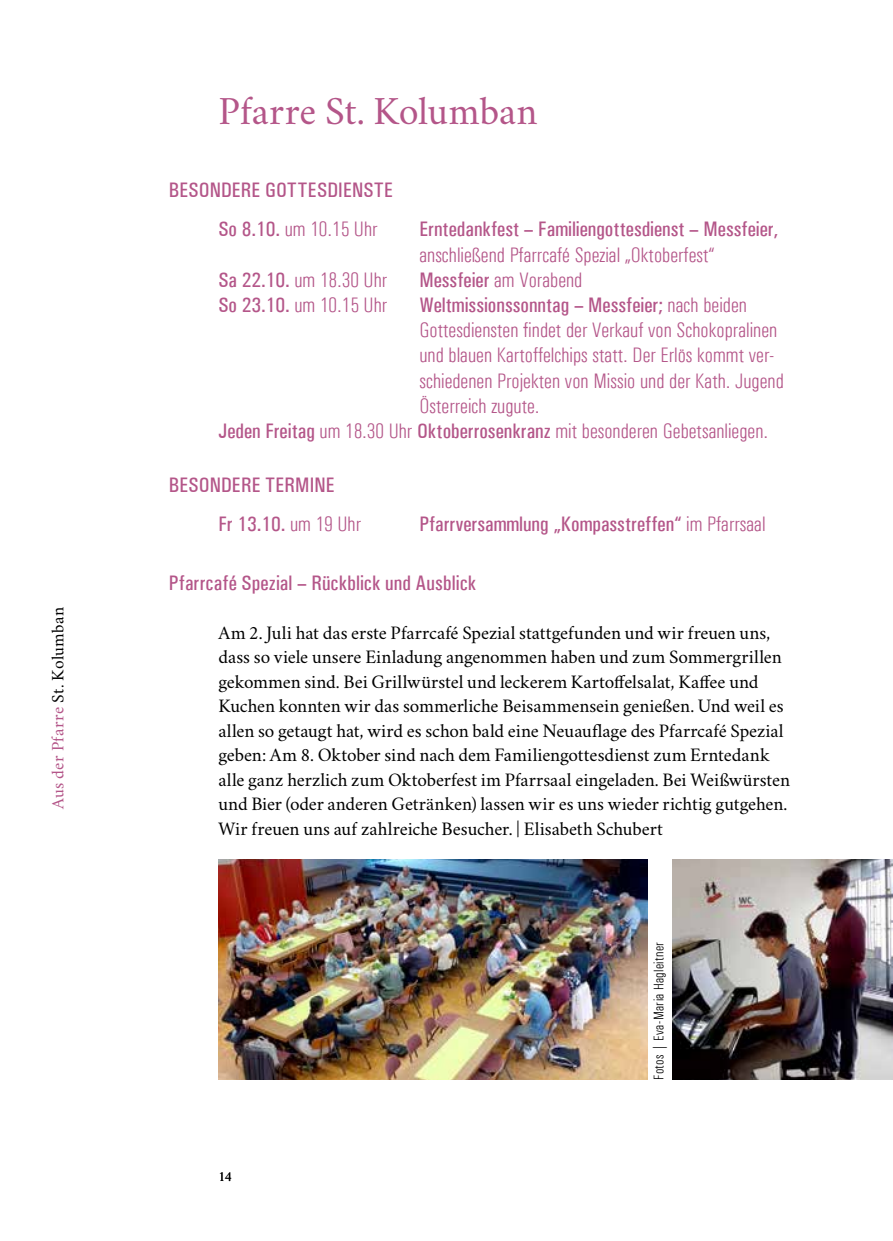
<style>
.page{position:relative;width:893px;height:1241px;background:#fff}
.page>*{position:absolute;margin:0;border:0;box-sizing:border-box;transform-origin:0 0}
.t1{font:40.25px "Crimson";letter-spacing:-.005em;color:#b45689}
.t2{font:300 condensed 21px "Univers";color:#b45689}
.t3{font:500 condensed 21px "Univers";color:#b45689}
.t4{font:19.25px/24.5px "Crimson";letter-spacing:-.005em;color:#000}
.t5{font:17.5px "Crimson";letter-spacing:.015em;color:#b45689}
.t6{font:300 condensed 14px "Univers";letter-spacing:.03em;color:#000}
.t7{font:14px "Crimson";color:#000}
.s1{color:#000}
.s2{font-weight:500}
.s3{font-weight:300}
</style>
<div class="page">
<img style="left:218px;top:859px;width:429px;height:220px">
<img style="left:672px;top:859px;width:221px;height:220px">
<p class="t5" style="left:44px;top:808px;width:204px;rotate:-90deg">Aus der Pfarre <span class="s1">St. Kolumban</span></p>
<h1 class="t1" style="left:218px;top:79px;width:320px">Pfarre St. Kolumban</h1>
<p class="t3" style="left:169px;top:178px;width:226px">BESONDERE GOTTESDIENSTE</p>
<p class="t2" style="left:218px;top:217px;width:161px"><span class="s2">So 8.10.</span> um 10.15 Uhr</p>
<p class="t3" style="left:419px;top:217px;width:360px">Erntedankfest – Familiengottesdienst – Messfeier,</p>
<p class="t2" style="left:419px;top:242px;width:296px">anschließend Pfarrcafé Spezial „Oktoberfest“</p>
<p class="t2" style="left:218px;top:267px;width:170px"><span class="s2">Sa 22.10.</span> um 18.30 Uhr</p>
<p class="t2" style="left:419px;top:267px;width:165px"><span class="s2">Messfeier</span> am Vorabend</p>
<p class="t2" style="left:218px;top:293px;width:170px"><span class="s2">So 23.10.</span> um 10.15 Uhr</p>
<p class="t3" style="left:419px;top:292px;width:329px">Weltmissionssonntag – Messfeier; <span class="s3">nach beiden</span></p>
<p class="t2" style="left:419px;top:318px;width:359px">Gottesdiensten findet der Verkauf von Schokopralinen</p>
<p class="t2" style="left:419px;top:343px;width:356px">und blauen Kartoffelchips statt. Der Erlös kommt ver-</p>
<p class="t2" style="left:419px;top:368px;width:366px">schiedenen Projekten von Missio und der Kath. Jugend</p>
<p class="t2" style="left:419px;top:393px;width:122px">Österreich zugute.</p>
<p class="t2" style="left:218px;top:419px;width:551px"><span class="s2">Jeden Freitag</span> um 18.30 Uhr <span class="s2">Oktoberrosenkranz</span> mit besonderen Gebetsanliegen.</p>
<p class="t3" style="left:169px;top:472px;width:167px">BESONDERE TERMINE</p>
<p class="t3" style="left:218px;top:511px;width:144px">Fr 13.10. <span class="s3">um 19 Uhr</span></p>
<p class="t3" style="left:419px;top:511px;width:348px">Pfarrversammlung „Kompasstreffen“ <span class="s3">im Pfarrsaal</span></p>
<p class="t3" style="left:169px;top:570px;width:309px">Pfarrcafé Spezial – Rückblick und Ausblick</p>
<p class="t4" style="left:218px;top:617px;width:573px">Am 2. Juli hat das erste Pfarrcafé Spezial stattgefunden und wir freuen uns, dass so viele unsere Einladung angenommen haben und zum Sommergrillen gekommen sind. Bei Grillwürstel und leckerem Kartoffelsalat, Kaffee und Kuchen konnten wir das sommerliche Beisammensein genießen. Und weil es allen so getaugt hat, wird es schon bald eine Neuauflage des Pfarrcafé Spezial geben: Am 8. Oktober sind nach dem Familiengottesdienst zum Erntedank alle ganz herzlich zum Oktoberfest im Pfarrsaal eingeladen. Bei Weißwürsten und Bier (oder anderen Getränken) lassen wir es uns wieder richtig gutgehen.<br>Wir freuen uns auf zahlreiche Besucher. | Elisabeth Schubert</p>
<p class="t7" style="left:218px;top:1164px;width:15px">14</p>
<p class="t6" style="left:651px;top:1079px;width:139px;rotate:-90deg">Fotos | Eva-Maria Hagleitner</p>
</div>
